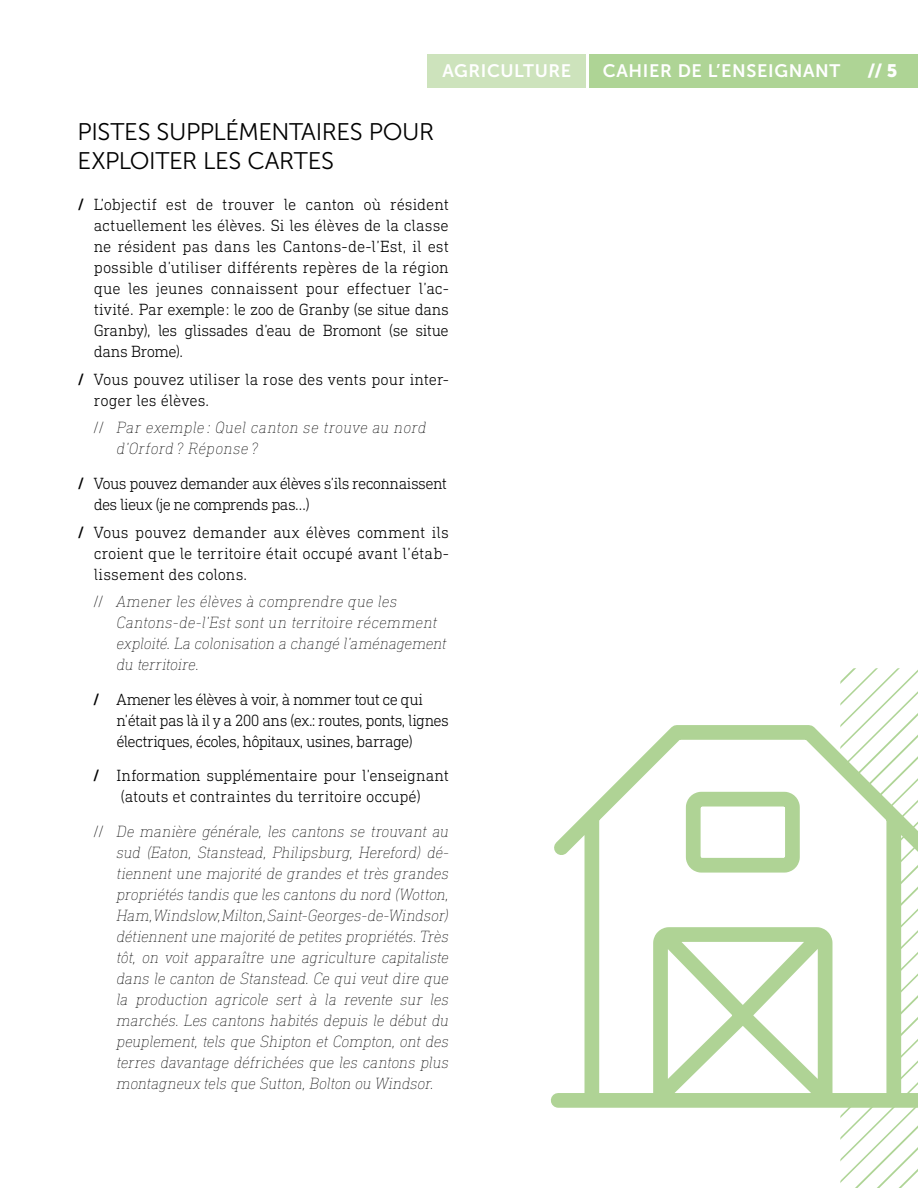
<style>
.page{position:relative;width:918px;height:1188px;background:#fff}
.page>*{position:absolute;margin:0;border:0;box-sizing:border-box;transform-origin:0 0}
.t1{font:24px/28.8px "Museo Sans 300";letter-spacing:-.015em;color:#000}
.t2{font:18px "Museo Sans 700";letter-spacing:.035em;color:#fff}
.t3{font:18px "Museo Sans 900";color:#fff}
.t4{font:16.5px/21px "DIN Next Slab Pro Ult Light It";color:#000}
.t5{font:300 16.5px/21px "DIN Next Slab Pro";letter-spacing:-.02em;color:#000;text-align:justify}
.t6{font:300 16.5px/21px "DIN Next Slab Pro";letter-spacing:-.04em;color:#000}
.t7{font:300 16.5px/21px "DIN Next Slab Pro";color:#000}
.s1{font-weight:500}
.s2{font-family:"DIN Next Slab Pro";font-weight:200}
</style>
<div class="page">
<div style="left:589px;top:54px;width:329px;height:34px;background:#aed495"></div>
<div style="left:428px;top:54px;width:158px;height:34px;background:#cde3bc"></div>
<img style="left:840px;top:668px;width:78px;height:520px">
<svg style="left:551px;top:718px;width:367px;height:398px"></svg>
<p class="t2" style="left:442px;top:61px;width:130px">AGRICULTURE</p>
<p class="t2" style="left:603px;top:61px;width:239px">CAHIER DE L’ENSEIGNANT</p>
<p class="t3" style="left:867px;top:61px;width:31px">//5</p>
<h1 class="t1" style="left:78px;top:117px;width:358px">PISTES SUPPLÉMENTAIRES POUR<br>EXPLOITER LES CARTES</h1>
<p class="t5" style="left:94px;top:194px;width:357px;text-indent:-16px"><span class="s1">/</span> L’objectif est de trouver le canton où résident actuellement les élèves. Si les élèves de la classe ne résident pas dans les Cantons-de-l’Est, il est possible d’utiliser différents repères de la région que les jeunes connaissent pour effectuer l’ac&shy;tivité. Par exemple: le zoo de Granby (se situe dans Granby), les glissades d’eau de Bromont (se situe dans Brome).</p>
<p class="t7" style="left:94px;top:368px;width:357px;text-indent:-16px"><span class="s1">/</span> Vous pouvez utiliser la rose des vents pour inter&shy;roger les élèves.</p>
<p class="t4" style="left:117px;top:417px;width:312px;text-indent:-24px"><span class="s2">//</span> Par exemple : Quel canton se trouve au nord d’Orford ? Réponse ?</p>
<p class="t6" style="left:94px;top:473px;width:355px;text-indent:-16px"><span class="s1">/</span> Vous pouvez demander aux élèves s’ils reconnaissent des lieux (je ne comprends pas…)</p>
<p class="t5" style="left:94px;top:521px;width:357px;text-indent:-16px"><span class="s1">/</span> Vous pouvez demander aux élèves comment ils croient que le territoire était occupé avant l’étab&shy;lissement des colons.</p>
<p class="t4" style="left:117px;top:591px;width:332px;text-indent:-24px"><span class="s2">//</span> Amener les élèves à comprendre que les Cantons-de-l’Est sont un territoire récemment exploité. La colonisation a changé l’aménagement du territoire.</p>
<p class="t6" style="left:117px;top:689px;width:334px;text-indent:-24px"><span class="s1">/</span> Amener les élèves à voir, à nommer tout ce qui n’était pas là il y a 200 ans (ex.: routes, ponts, lignes électriques, écoles, hôpitaux, usines, barrage)</p>
<p class="t5" style="left:93px;top:765px;width:358px;text-align:center"><span class="s1">/</span> Information supplémentaire pour l’enseignant (atouts et contraintes du territoire occupé)</p>
<p class="t4" style="left:117px;top:821px;width:334px;text-align:justify;text-indent:-24px"><span class="s2">//</span> De manière générale, les cantons se trouvant au sud (Eaton, Stanstead, Philipsburg, Hereford) dé&shy;tiennent une majorité de grandes et très grandes propriétés tandis que les cantons du nord (Wotton, Ham, Windslow, Milton, Saint-Georges-de-Windsor) détiennent une majorité de petites propriétés. Très tôt, on voit apparaître une agriculture capitaliste dans le canton de Stanstead. Ce qui veut dire que la production agricole sert à la revente sur les marchés. Les cantons habités depuis le début du peuplement, tels que Shipton et Compton, ont des terres davantage défrichées que les cantons plus montagneux tels que Sutton, Bolton ou Windsor.</p>
</div>
